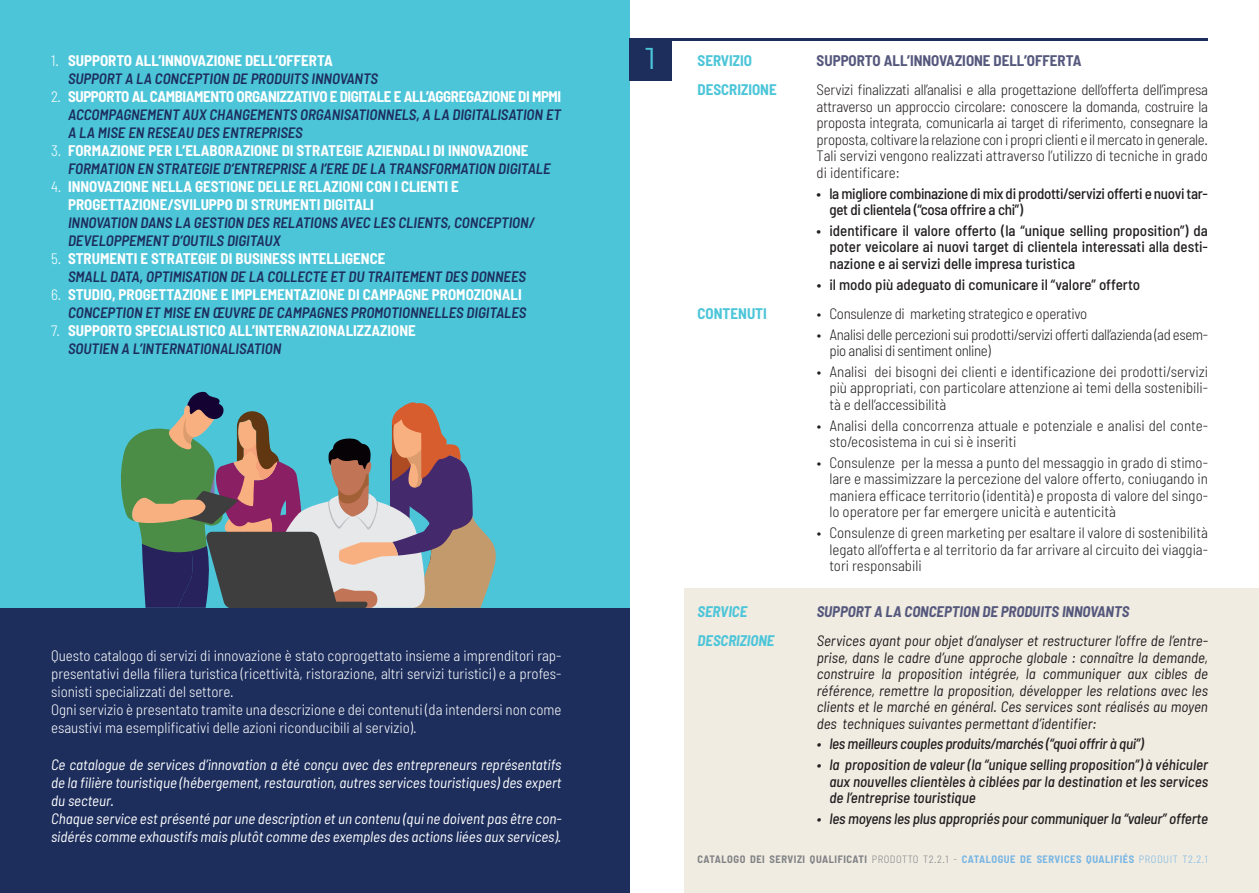
<style>
.page{position:relative;width:1259px;height:893px;background:#fff}
.page>*{position:absolute;margin:0;border:0;box-sizing:border-box;transform-origin:0 0}
.t1{font:30px "Montserrat";color:#4cc5d9}
.t2{font:300 semi-condensed 15px/16.5px "Barlow";color:#231f20;text-align:justify}
.t3{font:italic 600 semi-condensed 15px/18px "Barlow";color:#1d2e5d}
.t4{font:italic semi-condensed 15px/16.5px "Barlow";color:#231f20;text-align:justify}
.t5{font:300 semi-condensed 15px/18px "Barlow";color:#fff}
.t6{font:italic semi-condensed 15px/18px "Barlow";color:#fff}
.t7{font:500 semi-condensed 15px/16.5px "Barlow";letter-spacing:-.005em;color:#231f20}
.t8{font:700 semi-condensed 15px/18px "Barlow";color:#fff}
.t9{font:italic 500 semi-condensed 15px/16.5px "Barlow";letter-spacing:-.01em;color:#231f20;text-align:justify}
.t10{font:300 semi-condensed 15px/16.5px "Barlow";letter-spacing:-.025em;color:#231f20}
.t11{font:300 semi-condensed 15px "Barlow";letter-spacing:-.02em;color:#231f20}
.t12{font:italic 700 semi-condensed 15px "Barlow";color:#55587d}
.t13{font:700 semi-condensed 15px "Barlow";color:#55587d}
.t14{font:700 semi-condensed 15px "Barlow";color:#4cc5d9}
.t15{font:italic 700 semi-condensed 15px "Barlow";color:#4cc5d9}
.t16{font:700 semi-condensed 10.5px "Barlow";letter-spacing:.05em;color:#808285}
.s1{font-weight:300;font-style:normal;color:#fff}
.s2{font-weight:700;font-style:normal;color:#fff}
.s3{font-weight:300}
.s4{font-weight:600;font-style:italic;color:#1d2e5d}
.s5{color:#77b6e4}
.s6{font-weight:300;color:#77b6e4}
</style>
<div class="page">
<div style="left:685px;top:589px;width:574px;height:304px;background:#f1ece2"></div>
<div style="left:0;top:0;width:629px;height:625px;background:#4cc5d9"></div>
<svg style="left:121px;top:391px;width:375px;height:217px"></svg>
<div style="left:0;top:608px;width:629px;height:285px;background:#1d2e5d"></div>
<div style="left:629px;top:38px;width:43px;height:43px;background:#1d2e5d"></div>
<hr style="left:629px;top:38px;width:579px;height:2px;background:#1d2e5d">
<p class="t3" style="left:68px;top:51px;width:312px;text-indent:-17px"><span class="s1">1.</span> <span class="s2">SUPPORTO ALL’INNOVAZIONE DELL’OFFERTA<br></span>SUPPORT A LA CONCEPTION DE PRODUITS INNOVANTS</p>
<p class="t3" style="left:68px;top:87px;width:495px;text-align:justify;text-indent:-17px"><span class="s1">2.</span> <span class="s2">SUPPORTO AL CAMBIAMENTO ORGANIZZATIVO E DIGITALE E ALL’AGGREGAZIONE DI MPMI </span>ACCOMPAGNEMENT AUX CHANGEMENTS ORGANISATIONNELS, A LA DIGITALISATION ET A LA MISE EN RESEAU DES ENTREPRISES</p>
<p class="t3" style="left:68px;top:141px;width:484px;text-indent:-17px"><span class="s1">3.</span> <span class="s2">FORMAZIONE PER L’ELABORAZIONE DI STRATEGIE AZIENDALI DI INNOVAZIONE<br></span>FORMATION EN STRATEGIE D’ENTREPRISE A l’ERE DE LA TRANSFORMATION DIGITALE</p>
<p class="t8" style="left:68px;top:177px;width:392px;text-indent:-17px"><span class="s3">4.</span> INNOVAZIONE NELLA GESTIONE DELLE RELAZIONI CON I CLIENTI E<br>PROGETTAZIONE/SVILUPPO DI STRUMENTI DIGITALI</p>
<p class="t3" style="left:68px;top:213px;width:468px">INNOVATION DANS LA GESTION DES RELATIONS AVEC LES CLIENTS, CONCEPTION/<br>DEVELOPPEMENT D’OUTILS DIGITAUX</p>
<p class="t3" style="left:68px;top:249px;width:459px;text-indent:-17px"><span class="s1">5.</span> <span class="s2">STRUMENTI E STRATEGIE DI BUSINESS INTELLIGENCE<br></span>SMALL DATA, OPTIMISATION DE LA COLLECTE ET DU TRAITEMENT DES DONNEES</p>
<p class="t8" style="left:68px;top:285px;width:460px;text-indent:-17px"><span class="s3">6.</span> STUDIO, PROGETTAZIONE E IMPLEMENTAZIONE DI CAMPAGNE PROMOZIONALI<br><span class="s4">CONCEPTION ET MISE EN ŒUVRE DE CAMPAGNES PROMOTIONNELLES DIGITALES</span></p>
<p class="t8" style="left:68px;top:321px;width:349px;text-indent:-17px"><span class="s3">7.</span> SUPPORTO SPECIALISTICO ALL’INTERNAZIONALIZZAZIONE<br><span class="s4">SOUTIEN A L’INTERNATIONALISATION</span></p>
<p class="t5" style="left:51px;top:646px;width:512px">Questo catalogo di servizi di innovazione è stato coprogettato insieme a imprenditori rap&shy;presentativi della filiera turistica (ricettività, ristorazione, altri servizi turistici) e a profes&shy;sionisti specializzati del settore.<br>Ogni servizio è presentato tramite una descrizione e dei contenuti (da intendersi non come esaustivi ma esemplificativi delle azioni riconducibili al servizio).</p>
<p class="t6" style="left:51px;top:755px;width:512px">Ce catalogue de services d’innovation a été conçu avec des entrepreneurs représentatifs de la filière touristique (hébergement, restauration, autres services touristiques) des expert du secteur.<br>Chaque service est présenté par une description et un contenu (qui ne doivent pas être con&shy;sidérés comme exhaustifs mais plutôt comme des exemples des actions liées aux services).</p>
<h1 class="t1" style="left:645px;top:38px;width:12px">1</h1>
<p class="t14" style="left:697px;top:51px;width:56px">SERVIZIO</p>
<p class="t13" style="left:816px;top:51px;width:266px">SUPPORTO ALL’INNOVAZIONE DELL’OFFERTA</p>
<p class="t14" style="left:697px;top:81px;width:81px">DESCRIZIONE</p>
<p class="t2" style="left:816px;top:81px;width:393px">Servizi finalizzati all’analisi e alla progettazione dell’offerta dell’impresa attraverso un approccio circolare: conoscere la domanda, costruire la proposta integrata, comunicarla ai target di riferimento, consegnare la proposta, coltivare la relazione con i propri clienti e il mercato in generale.<br>Tali servizi vengono realizzati attraverso l’utilizzo di tecniche in grado di identificare:</p>
<p class="t7" style="left:829px;top:184px;width:380px;text-indent:-13px">• la migliore combinazione di mix di prodotti/servizi offerti e nuovi tar&shy;get di clientela (“cosa offrire a chi”)</p>
<p class="t7" style="left:829px;top:222px;width:380px;text-align:justify;text-indent:-13px">• identificare il valore offerto (la “unique selling proposition”) da poter veicolare ai nuovi target di clientela interessati alla desti&shy;nazione e ai servizi delle impresa turistica</p>
<p class="t7" style="left:816px;top:275px;width:325px">• il modo più adeguato di comunicare il “valore” offerto</p>
<p class="t14" style="left:697px;top:304px;width:71px">CONTENUTI</p>
<p class="t11" style="left:816px;top:304px;width:272px">• Consulenze di marketing strategico e operativo</p>
<p class="t10" style="left:829px;top:325px;width:380px;text-indent:-13px">• Analisi delle percezioni sui prodotti/servizi offerti dall’azienda (ad esem&shy;pio analisi di sentiment online)</p>
<p class="t2" style="left:829px;top:363px;width:380px;text-indent:-13px">• Analisi dei bisogni dei clienti e identificazione dei prodotti/servizi più appropriati, con particolare attenzione ai temi della sostenibili&shy;tà e dell’accessibilità</p>
<p class="t2" style="left:829px;top:416px;width:380px;text-indent:-13px">• Analisi della concorrenza attuale e potenziale e analisi del conte&shy;sto/ecosistema in cui si è inseriti</p>
<p class="t2" style="left:829px;top:454px;width:380px;text-indent:-13px">• Consulenze per la messa a punto del messaggio in grado di stimo&shy;lare e massimizzare la percezione del valore offerto, coniugando in maniera efficace territorio (identità) e proposta di valore del singo&shy;lo operatore per far emergere unicità e autenticità</p>
<p class="t2" style="left:829px;top:524px;width:380px;text-indent:-13px">• Consulenze di green marketing per esaltare il valore di sostenibilità legato all’offerta e al territorio da far arrivare al circuito dei viaggia&shy;tori responsabili</p>
<p class="t15" style="left:697px;top:602px;width:51px">SERVICE</p>
<p class="t12" style="left:816px;top:602px;width:314px">SUPPORT A LA CONCEPTION DE PRODUITS INNOVANTS</p>
<p class="t15" style="left:697px;top:631px;width:78px">DESCRIZIONE</p>
<p class="t4" style="left:816px;top:632px;width:393px">Services ayant pour objet d’analyser et restructurer l’offre de l’entre&shy;prise, dans le cadre d’une approche globale : connaître la demande, construire la proposition intégrée, la communiquer aux cibles de référence, remettre la proposition, développer les relations avec les clients et le marché en général. Ces services sont réalisés au moyen des techniques suivantes permettant d’identifier:</p>
<p class="t9" style="left:816px;top:735px;width:329px">• les meilleurs couples produits/marchés (“quoi offrir à qui”)</p>
<p class="t9" style="left:829px;top:756px;width:380px;text-indent:-13px">• la proposition de valeur (la “unique selling proposition”) à véhiculer aux nouvelles clientèles à ciblées par la destination et les services de l’entreprise touristique</p>
<p class="t9" style="left:816px;top:810px;width:393px">• les moyens les plus appropriés pour communiquer la “valeur” offerte</p>
<p class="t16" style="left:697px;top:853px;width:512px">CATALOGO DEI SERVIZI QUALIFICATI <span class="s3">PRODOTTO T2.2.1 -</span> <span class="s5">CATALOGUE DE SERVICES QUALIFIÉS</span> <span class="s6">PRODUIT T2.2.1</span></p>
</div>
